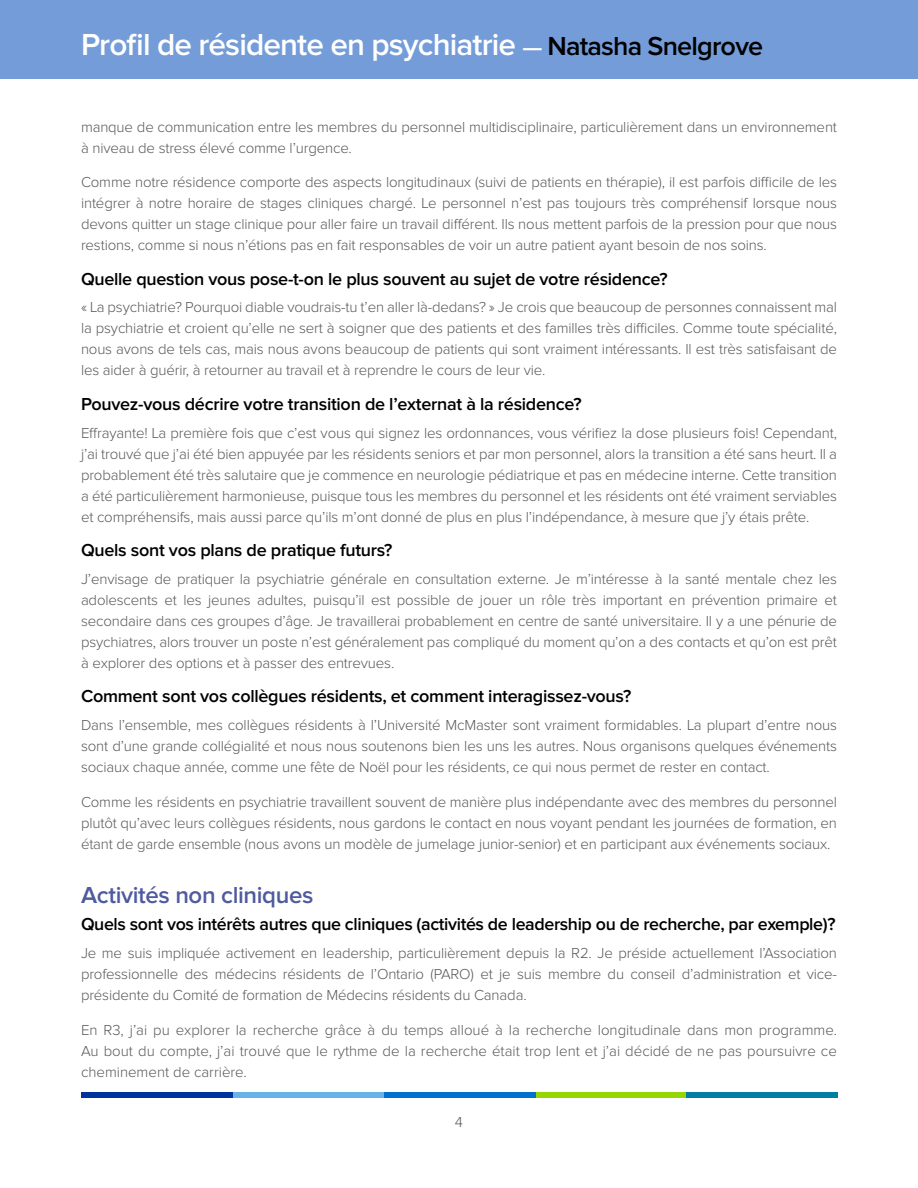
<style>
.page{position:relative;width:918px;height:1188px;background:#fff}
.page>*{position:absolute;margin:0;border:0;box-sizing:border-box;transform-origin:0 0}
.t1{font:600 31.5px "Proxima Nova";letter-spacing:-.025em;color:#fff}
.t2{font:600 24px "Proxima Nova";letter-spacing:-.015em;color:#4f5b9e}
.t3{font:600 18px "Proxima Nova";letter-spacing:-.015em;color:#000}
.t4{font:300 15px/21px "Proxima Nova";letter-spacing:-.01em;color:#58595b;text-align:justify}
.s1{font-size:24px}
.s2{font-size:27px;color:#000}
</style>
<div class="page">
<div style="left:0;top:0;width:918px;height:78px;background:#739cd9"></div>
<div style="left:82px;top:1092px;width:151px;height:5px;background:#0032a0"></div>
<div style="left:233px;top:1092px;width:151px;height:5px;background:#68b2e8"></div>
<div style="left:384px;top:1092px;width:152px;height:5px;background:#0071ce"></div>
<div style="left:536px;top:1092px;width:151px;height:5px;background:#95d500"></div>
<div style="left:686px;top:1092px;width:152px;height:5px;background:#007da4"></div>
<h1 class="t1" style="left:81px;top:27px;width:684px">Profil de résidente en psychiatrie <span class="s1">—</span> <span class="s2">Natasha Snelgrove</span></h1>
<p class="t4" style="left:81px;top:116px;width:758px">manque de communication entre les membres du personnel multidisciplinaire, particulièrement dans un environnement à niveau de stress élevé comme l’urgence.</p>
<p class="t4" style="left:81px;top:172px;width:758px">Comme notre résidence comporte des aspects longitudinaux (suivi de patients en thérapie), il est parfois difficile de les intégrer à notre horaire de stages cliniques chargé. Le personnel n’est pas toujours très compréhensif lorsque nous devons quitter un stage clinique pour aller faire un travail différent. Ils nous mettent parfois de la pression pour que nous restions, comme si nous n’étions pas en fait responsables de voir un autre patient ayant besoin de nos soins.</p>
<p class="t3" style="left:81px;top:268px;width:588px">Quelle question vous pose-t-on le plus souvent au sujet de votre résidence?</p>
<p class="t4" style="left:81px;top:297px;width:758px">« La psychiatrie? Pourquoi diable voudrais-tu t’en aller là-dedans? » Je crois que beaucoup de personnes connaissent mal la psychiatrie et croient qu’elle ne sert à soigner que des patients et des familles très difficiles. Comme toute spécialité, nous avons de tels cas, mais nous avons beaucoup de patients qui sont vraiment intéressants. Il est très satisfaisant de les aider à guérir, à retourner au travail et à reprendre le cours de leur vie.</p>
<p class="t3" style="left:81px;top:394px;width:502px">Pouvez-vous décrire votre transition de l’externat à la résidence?</p>
<p class="t4" style="left:81px;top:422px;width:758px">Effrayante! La première fois que c’est vous qui signez les ordonnances, vous vérifiez la dose plusieurs fois! Cependant, j’ai trouvé que j’ai été bien appuyée par les résidents seniors et par mon personnel, alors la transition a été sans heurt. Il a probablement été très salutaire que je commence en neurologie pédiatrique et pas en médecine interne. Cette transition a été particulièrement harmonieuse, puisque tous les membres du personnel et les résidents ont été vraiment serviables et compréhensifs, mais aussi parce qu’ils m’ont donné de plus en plus l’indépendance, à mesure que j’y étais prête.</p>
<p class="t3" style="left:81px;top:540px;width:313px">Quels sont vos plans de pratique futurs?</p>
<p class="t4" style="left:81px;top:569px;width:758px">J’envisage de pratiquer la psychiatrie générale en consultation externe. Je m’intéresse à la santé mentale chez les adolescents et les jeunes adultes, puisqu’il est possible de jouer un rôle très important en prévention primaire et secondaire dans ces groupes d’âge. Je travaillerai probablement en centre de santé universitaire. Il y a une pénurie de psychiatres, alors trouver un poste n’est généralement pas compliqué du moment qu’on a des contacts et qu’on est prêt à explorer des options et à passer des entrevues.</p>
<p class="t3" style="left:81px;top:686px;width:552px">Comment sont vos collègues résidents, et comment interagissez-vous?</p>
<p class="t4" style="left:81px;top:715px;width:758px">Dans l’ensemble, mes collègues résidents à l’Université McMaster sont vraiment formidables. La plupart d’entre nous sont d’une grande collégialité et nous nous soutenons bien les uns les autres. Nous organisons quelques événements sociaux chaque année, comme une fête de Noël pour les résidents, ce qui nous permet de rester en contact.</p>
<p class="t4" style="left:81px;top:791px;width:758px">Comme les résidents en psychiatrie travaillent souvent de manière plus indépendante avec des membres du personnel plutôt qu’avec leurs collègues résidents, nous gardons le contact en nous voyant pendant les journées de formation, en étant de garde ensemble (nous avons un modèle de jumelage junior-senior) et en participant aux événements sociaux.</p>
<h2 class="t2" style="left:81px;top:881px;width:234px">Activités non cliniques</h2>
<p class="t3" style="left:81px;top:914px;width:756px">Quels sont vos intérêts autres que cliniques (activités de leadership ou de recherche, par exemple)?</p>
<p class="t4" style="left:81px;top:943px;width:758px">Je me suis impliquée activement en leadership, particulièrement depuis la R2. Je préside actuellement l’Association professionnelle des médecins résidents de l’Ontario (PARO) et je suis membre du conseil d’administration et vice&shy;présidente du Comité de formation de Médecins résidents du Canada.</p>
<p class="t4" style="left:81px;top:1019px;width:758px">En R3, j’ai pu explorer la recherche grâce à du temps alloué à la recherche longitudinale dans mon programme.<br>Au bout du compte, j’ai trouvé que le rythme de la recherche était trop lent et j’ai décidé de ne pas poursuivre ce cheminement de carrière.</p>
<p class="t4" style="left:455px;top:1112px;width:10px">4</p>
</div>
